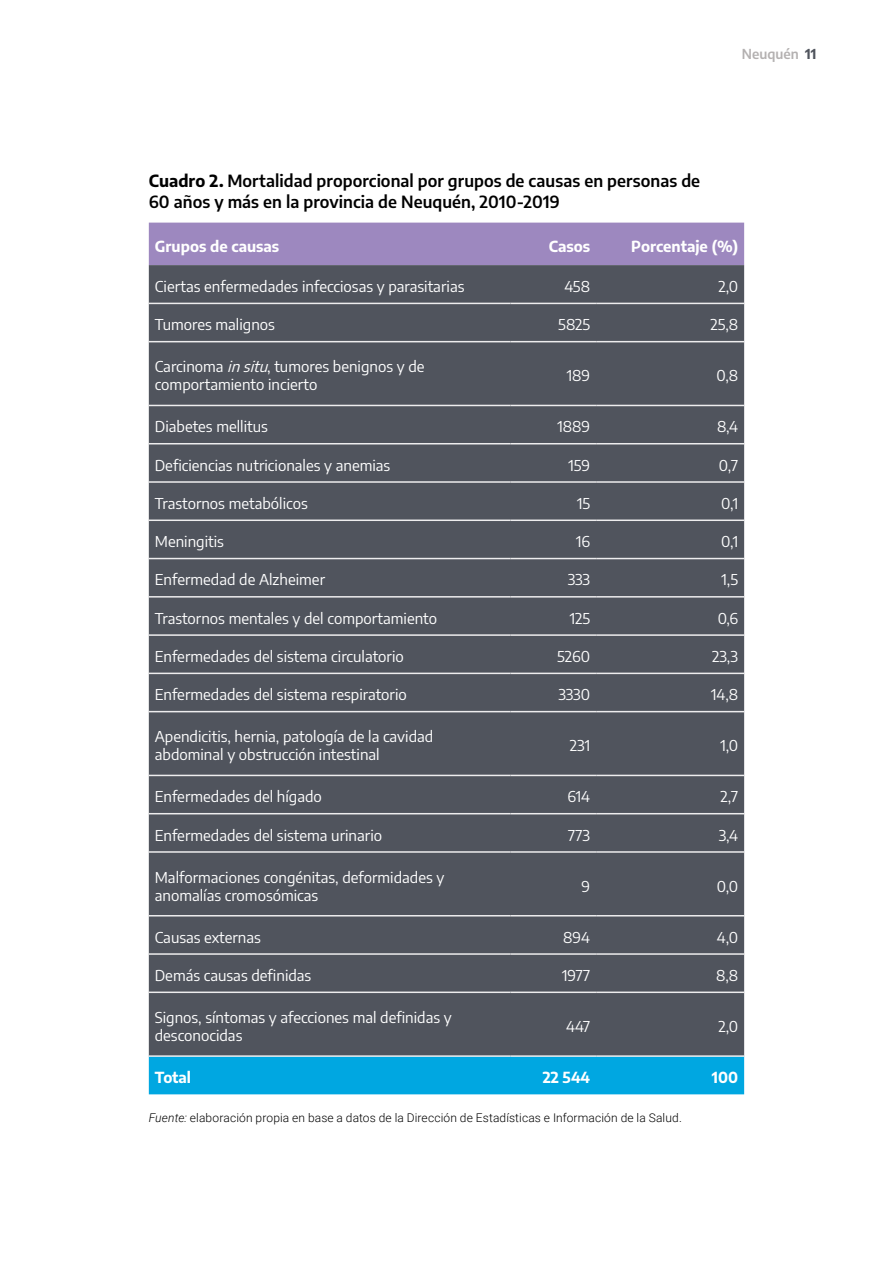
<style>
.page{position:relative;width:893px;height:1263px;background:#fff}
.page>*{position:absolute;margin:0;border:0;box-sizing:border-box;transform-origin:0 0}
.t1{font:600 16.5px/21px "Encode Sans";letter-spacing:.005em;color:#000}
.t2{font:15px/18px "Encode Sans";color:#fff}
.t3{font:700 15px "Encode Sans";color:#fff}
.t4{font:600 13.5px "Encode Sans";color:#b4b1b1}
.t5{font:300 12px "Roboto";letter-spacing:.01em;color:#000}
.s1{font-weight:700;color:#50545d}
.s2{font-weight:700}
.s3{font-style:italic}
</style>
<div class="page">
<div style="left:149px;top:223px;width:595px;height:42px;background:#9d88bf"></div>
<div style="left:149px;top:265px;width:595px;height:790px;background:#50545d"></div>
<div style="left:149px;top:1057px;width:595px;height:37px;background:#00a7e1"></div>
<hr style="left:149px;top:303px;width:362px;height:1px;background:#eeedee">
<hr style="left:511px;top:303px;width:85px;height:1px;background:#eeedee">
<hr style="left:596px;top:303px;width:148px;height:1px;background:#eeedee">
<hr style="left:149px;top:341px;width:362px;height:1px;background:#eeedee">
<hr style="left:511px;top:341px;width:85px;height:1px;background:#eeedee">
<hr style="left:596px;top:341px;width:148px;height:1px;background:#eeedee">
<hr style="left:149px;top:405px;width:362px;height:1px;background:#eeedee">
<hr style="left:511px;top:405px;width:85px;height:1px;background:#eeedee">
<hr style="left:596px;top:405px;width:148px;height:1px;background:#eeedee">
<hr style="left:149px;top:443px;width:362px;height:1px;background:#eeedee">
<hr style="left:511px;top:443px;width:85px;height:1px;background:#eeedee">
<hr style="left:596px;top:443px;width:148px;height:1px;background:#eeedee">
<hr style="left:149px;top:481px;width:362px;height:2px;background:#eeedee">
<hr style="left:511px;top:481px;width:85px;height:2px;background:#eeedee">
<hr style="left:596px;top:481px;width:148px;height:2px;background:#eeedee">
<hr style="left:149px;top:519px;width:362px;height:2px;background:#eeedee">
<hr style="left:511px;top:519px;width:85px;height:2px;background:#eeedee">
<hr style="left:596px;top:519px;width:148px;height:2px;background:#eeedee">
<hr style="left:149px;top:558px;width:362px;height:1px;background:#eeedee">
<hr style="left:511px;top:558px;width:85px;height:1px;background:#eeedee">
<hr style="left:596px;top:558px;width:148px;height:1px;background:#eeedee">
<hr style="left:149px;top:596px;width:362px;height:2px;background:#eeedee">
<hr style="left:511px;top:596px;width:85px;height:2px;background:#eeedee">
<hr style="left:596px;top:596px;width:148px;height:2px;background:#eeedee">
<hr style="left:149px;top:634px;width:362px;height:2px;background:#eeedee">
<hr style="left:511px;top:634px;width:85px;height:2px;background:#eeedee">
<hr style="left:596px;top:634px;width:148px;height:2px;background:#eeedee">
<hr style="left:149px;top:673px;width:362px;height:1px;background:#eeedee">
<hr style="left:511px;top:673px;width:85px;height:1px;background:#eeedee">
<hr style="left:596px;top:673px;width:148px;height:1px;background:#eeedee">
<hr style="left:149px;top:711px;width:362px;height:1px;background:#eeedee">
<hr style="left:511px;top:711px;width:85px;height:1px;background:#eeedee">
<hr style="left:596px;top:711px;width:148px;height:1px;background:#eeedee">
<hr style="left:149px;top:775px;width:362px;height:1px;background:#eeedee">
<hr style="left:511px;top:775px;width:85px;height:1px;background:#eeedee">
<hr style="left:596px;top:775px;width:148px;height:1px;background:#eeedee">
<hr style="left:149px;top:813px;width:362px;height:1px;background:#eeedee">
<hr style="left:511px;top:813px;width:85px;height:1px;background:#eeedee">
<hr style="left:596px;top:813px;width:148px;height:1px;background:#eeedee">
<hr style="left:149px;top:851px;width:362px;height:2px;background:#eeedee">
<hr style="left:511px;top:851px;width:85px;height:2px;background:#eeedee">
<hr style="left:596px;top:851px;width:148px;height:2px;background:#eeedee">
<hr style="left:149px;top:915px;width:362px;height:1px;background:#eeedee">
<hr style="left:511px;top:915px;width:85px;height:1px;background:#eeedee">
<hr style="left:596px;top:915px;width:148px;height:1px;background:#eeedee">
<hr style="left:149px;top:953px;width:362px;height:2px;background:#eeedee">
<hr style="left:511px;top:953px;width:85px;height:2px;background:#eeedee">
<hr style="left:596px;top:953px;width:148px;height:2px;background:#eeedee">
<hr style="left:149px;top:991px;width:362px;height:2px;background:#eeedee">
<hr style="left:511px;top:991px;width:85px;height:2px;background:#eeedee">
<hr style="left:596px;top:991px;width:148px;height:2px;background:#eeedee">
<hr style="left:149px;top:1055px;width:362px;height:2px;background:#eeedee">
<hr style="left:511px;top:1055px;width:85px;height:2px;background:#eeedee">
<hr style="left:596px;top:1055px;width:148px;height:2px;background:#eeedee">
<p class="t4" style="left:742px;top:44px;width:76px">Neuquén <span class="s1">11</span></p>
<p class="t1" style="left:149px;top:170px;width:553px"><span class="s2">Cuadro 2.</span> Mortalidad proporcional por grupos de causas en personas de<br>60 años y más en la provincia de Neuquén, 2010-2019</p>
<p class="t3" style="left:155px;top:235px;width:126px">Grupos de causas</p>
<p class="t3" style="left:549px;top:235px;width:43px">Casos</p>
<p class="t3" style="left:631px;top:235px;width:108px">Porcentaje (%)</p>
<p class="t2" style="left:155px;top:277px;width:311px">Ciertas enfermedades infecciosas y parasitarias</p>
<p class="t2" style="left:564px;top:277px;width:27px">458</p>
<p class="t2" style="left:718px;top:277px;width:21px">2,0</p>
<p class="t2" style="left:155px;top:315px;width:122px">Tumores malignos</p>
<p class="t2" style="left:558px;top:315px;width:34px">5825</p>
<p class="t2" style="left:710px;top:315px;width:29px">25,8</p>
<p class="t2" style="left:155px;top:357px;width:271px">Carcinoma <span class="s3">insitu</span>, tumores benignos y de comportamiento incierto</p>
<p class="t2" style="left:567px;top:366px;width:25px">189</p>
<p class="t2" style="left:717px;top:366px;width:23px">0,8</p>
<p class="t2" style="left:155px;top:417px;width:115px">Diabetes mellitus</p>
<p class="t2" style="left:557px;top:417px;width:34px">1889</p>
<p class="t2" style="left:717px;top:417px;width:23px">8,4</p>
<p class="t2" style="left:155px;top:455px;width:237px">Deficiencias nutricionales y anemias</p>
<p class="t2" style="left:568px;top:455px;width:23px">159</p>
<p class="t2" style="left:719px;top:455px;width:21px">0,7</p>
<p class="t2" style="left:155px;top:494px;width:154px">Trastornos metabólicos</p>
<p class="t2" style="left:577px;top:494px;width:15px">15</p>
<p class="t2" style="left:721px;top:494px;width:18px">0,1</p>
<p class="t2" style="left:155px;top:532px;width:71px">Meningitis</p>
<p class="t2" style="left:576px;top:532px;width:16px">16</p>
<p class="t2" style="left:721px;top:532px;width:18px">0,1</p>
<p class="t2" style="left:155px;top:570px;width:172px">Enfermedad de Alzheimer</p>
<p class="t2" style="left:568px;top:570px;width:24px">333</p>
<p class="t2" style="left:721px;top:570px;width:18px">1,5</p>
<p class="t2" style="left:155px;top:608px;width:284px">Trastornos mentales y del comportamiento</p>
<p class="t2" style="left:570px;top:608px;width:22px">125</p>
<p class="t2" style="left:718px;top:608px;width:22px">0,6</p>
<p class="t2" style="left:155px;top:647px;width:251px">Enfermedades del sistema circulatorio</p>
<p class="t2" style="left:557px;top:647px;width:34px">5260</p>
<p class="t2" style="left:712px;top:647px;width:28px">23,3</p>
<p class="t2" style="left:155px;top:685px;width:254px">Enfermedades del sistema respiratorio</p>
<p class="t2" style="left:558px;top:685px;width:33px">3330</p>
<p class="t2" style="left:711px;top:685px;width:29px">14,8</p>
<p class="t2" style="left:155px;top:727px;width:280px">Apendicitis, hernia, patología de la cavidad abdominal y obstrucción intestinal</p>
<p class="t2" style="left:570px;top:736px;width:22px">231</p>
<p class="t2" style="left:720px;top:736px;width:19px">1,0</p>
<p class="t2" style="left:155px;top:787px;width:169px">Enfermedades del hígado</p>
<p class="t2" style="left:567px;top:787px;width:24px">614</p>
<p class="t2" style="left:720px;top:787px;width:19px">2,7</p>
<p class="t2" style="left:155px;top:825px;width:229px">Enfermedades del sistema urinario</p>
<p class="t2" style="left:568px;top:825px;width:23px">773</p>
<p class="t2" style="left:719px;top:825px;width:21px">3,4</p>
<p class="t2" style="left:155px;top:867px;width:291px">Malformaciones congénitas, deformidades y anomalías cromosómicas</p>
<p class="t2" style="left:581px;top:876px;width:10px">9</p>
<p class="t2" style="left:717px;top:876px;width:23px">0,0</p>
<p class="t2" style="left:155px;top:927px;width:108px">Causas externas</p>
<p class="t2" style="left:563px;top:927px;width:28px">894</p>
<p class="t2" style="left:717px;top:927px;width:23px">4,0</p>
<p class="t2" style="left:155px;top:965px;width:158px">Demás causas definidas</p>
<p class="t2" style="left:562px;top:965px;width:30px">1977</p>
<p class="t2" style="left:716px;top:965px;width:23px">8,8</p>
<p class="t2" style="left:155px;top:1008px;width:298px">Signos, síntomas y afecciones mal definidas y desconocidas</p>
<p class="t2" style="left:566px;top:1017px;width:25px">447</p>
<p class="t2" style="left:718px;top:1017px;width:21px">2,0</p>
<p class="t3" style="left:155px;top:1066px;width:38px">Total</p>
<p class="t3" style="left:543px;top:1066px;width:49px">22 544</p>
<p class="t3" style="left:712px;top:1066px;width:28px">100</p>
<p class="t5" style="left:149px;top:1110px;width:535px"><span class="s3">Fuente:</span> elaboración propia en base a datos de la Dirección de Estadísticas e Información de la Salud.</p>
</div>
